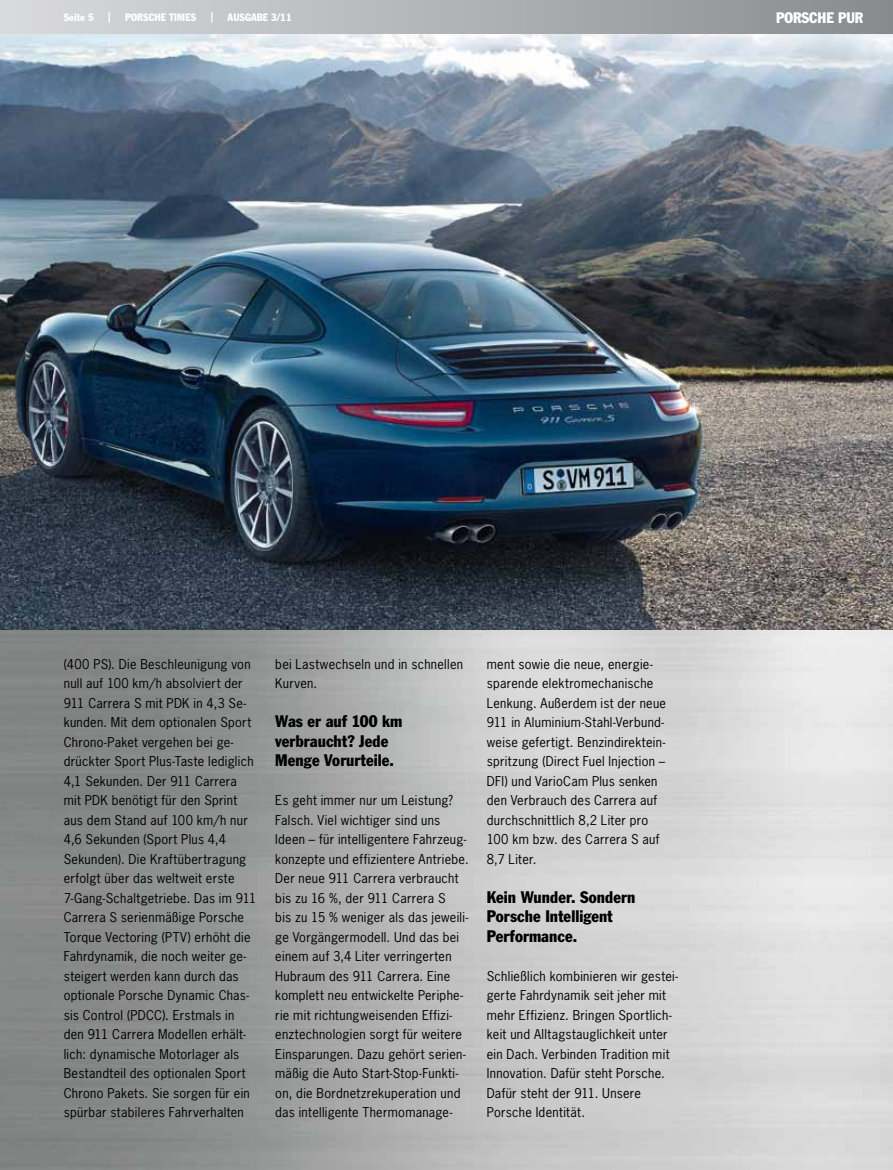
<style>
.page{position:relative;width:893px;height:1170px;background:#fff}
.page>*{position:absolute;margin:0;border:0;box-sizing:border-box;transform-origin:0 0}
.t1{font:condensed 16.5px/19.5px "Porsche Franklin Gothic";letter-spacing:.005em;color:#000}
.t2{font:condensed 15px "Porsche Franklin Gothic";color:#fff}
.t3{font:12.75px/19.5px "Porsche News Gothic";letter-spacing:.02em;color:#000}
.t4{font:condensed 10.5px "Porsche Franklin Gothic";letter-spacing:.01em;color:#fff}
</style>
<div class="page">
<div style="left:0;top:0;width:893px;height:34px;background:linear-gradient(to right,#dadbdd,#898b8d)"></div>
<img style="left:0;top:34px;width:893px;height:1135px">
<p class="t4" style="left:64px;top:11px;width:31px">Seite 5</p>
<p class="t4" style="left:108px;top:10px;width:4px">|</p>
<p class="t4" style="left:125px;top:11px;width:72px">PORSCHE TIMES</p>
<p class="t4" style="left:211px;top:10px;width:4px">|</p>
<p class="t4" style="left:228px;top:11px;width:65px">AUSGABE 3/11</p>
<p class="t2" style="left:776px;top:8px;width:89px">PORSCHE PUR</p>
<p class="t3" style="left:64px;top:654px;width:194px">(400 PS). Die Beschleunigung von null auf 100 km/h absolviert der<br>911 Carrera S mit PDK in 4,3 Se&shy;kunden. Mit dem optionalen Sport<br>Chrono-Paket vergehen bei ge&shy;drückter Sport Plus-Taste lediglich<br>4,1 Sekunden. Der 911 Carrera mit PDK benötigt für den Sprint aus dem Stand auf 100 km/h nur<br>4,6 Sekunden (Sport Plus 4,4<br>Sekunden). Die Kraftübertragung erfolgt über das weltweit erste<br>7-Gang-Schaltgetriebe. Das im 911<br>Carrera S serienmäßige Porsche<br>Torque Vectoring (PTV) erhöht die<br>Fahrdynamik, die noch weiter ge&shy;steigert werden kann durch das optionale Porsche Dynamic Chas&shy;sis Control (PDCC). Erstmals in den 911 Carrera Modellen erhält&shy;lich: dynamische Motorlager als<br>Bestandteil des optionalen Sport<br>Chrono Pakets. Sie sorgen für ein spürbar stabileres Fahrverhalten</p>
<p class="t3" style="left:275px;top:654px;width:189px">bei Lastwechseln und in schnellen<br>Kurven.</p>
<p class="t1" style="left:275px;top:711px;width:129px">Was er auf 100 km verbraucht? Jede<br>Menge Vorurteile.</p>
<p class="t3" style="left:275px;top:790px;width:195px">Es geht immer nur um Leistung?<br>Falsch. Viel wichtiger sind uns Ideen – für intelligentere Fahrzeug&shy;konzepte und effizientere Antriebe.<br>Der neue 911 Carrera verbraucht bis zu 16 %, der 911 Carrera S<br>bis zu 15 % weniger als das jeweili&shy;ge Vorgängermodell. Und das bei einem auf 3,4 Liter verringerten Hubraum des 911 Carrera. Eine komplett neu entwickelte Periphe&shy;rie mit richtungweisenden Effizi&shy;enztechnologien sorgt für weitere Einsparungen. Dazu gehört serien&shy;mäßig die Auto Start-Stop-Funkti&shy;on, die Bordnetzrekuperation und das intelligente Thermomanage-</p>
<p class="t3" style="left:487px;top:654px;width:181px">ment sowie die neue, energie&shy;sparende elektromechanische<br>Lenkung. Außerdem ist der neue<br>911 in Aluminium-Stahl-Verbund&shy;weise gefertigt. Benzindirektein&shy;spritzung (Direct Fuel Injection –<br>DFI) und VarioCam Plus senken den Verbrauch des Carrera auf durchschnittlich 8,2 Liter pro<br>100 km bzw. des Carrera S auf<br>8,7 Liter.</p>
<p class="t1" style="left:487px;top:887px;width:150px">Kein Wunder. Sondern<br>Porsche Intelligent<br>Performance.</p>
<p class="t3" style="left:487px;top:966px;width:193px">Schließlich kombinieren wir gestei&shy;gerte Fahrdynamik seit jeher mit mehr Effizienz. Bringen Sportlich&shy;keit und Alltagstauglichkeit unter ein Dach. Verbinden Tradition mit<br>Innovation. Dafür steht Porsche.<br>Dafür steht der 911. Unsere<br>Porsche Identität.</p>
</div>
